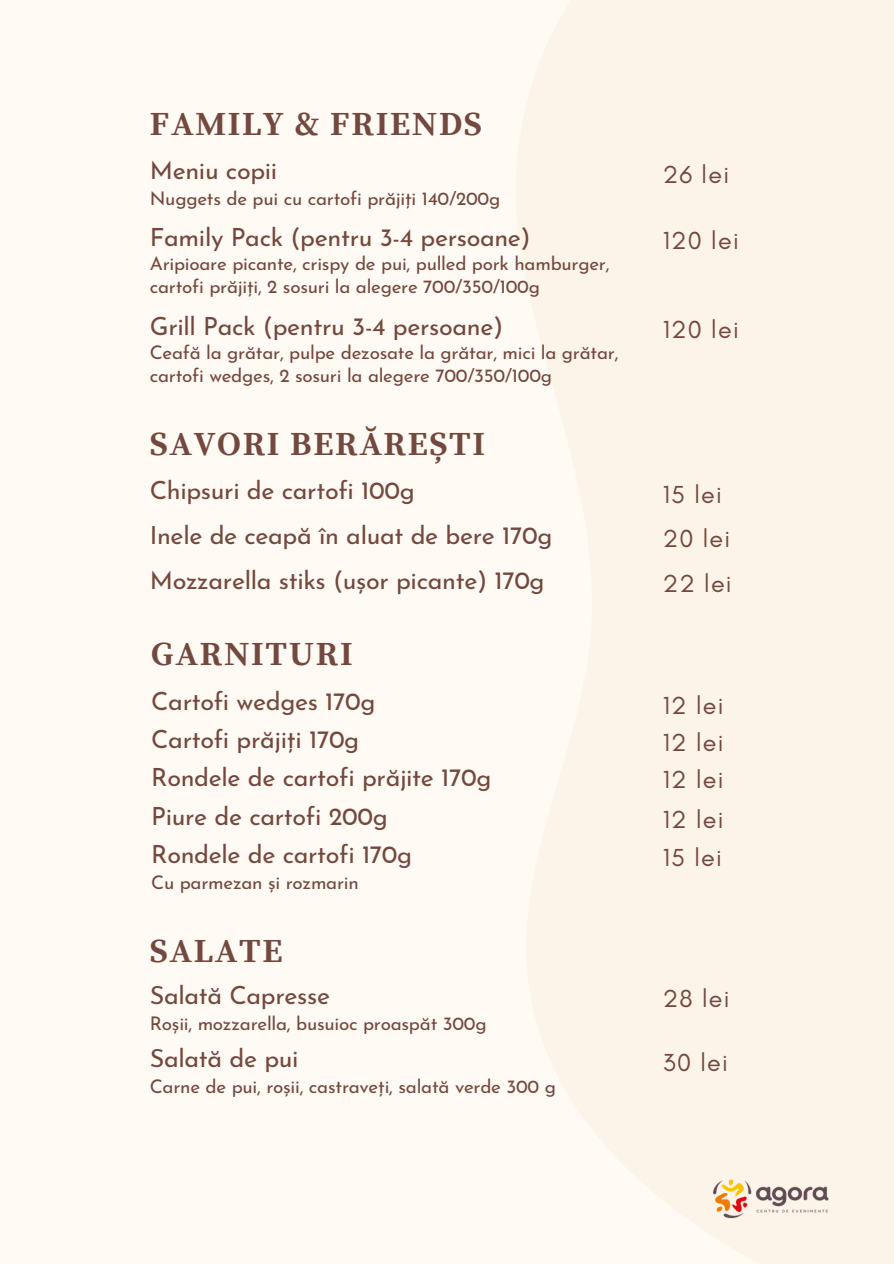
<style>
.page{position:relative;width:894px;height:1264px;background:#fff}
.page>*{position:absolute;margin:0;border:0;box-sizing:border-box;transform-origin:0 0}
.t1{font:700 33.6px "Source Serif Pro";letter-spacing:.05em;color:#73483e}
.t2{font:25.05px "Josefin Sans";letter-spacing:-.015em;color:#73483e}
.t3{font:25.05px "Glacial Indifference";letter-spacing:.05em;color:#73483e}
.t4{font:18.75px/22.5px "Josefin Sans";letter-spacing:-.015em;color:#73483e}
</style>
<div class="page">
<div style="left:0;top:0;width:893px;height:1263px;background:#fffaf4"></div>
<svg style="left:516px;top:0;width:377px;height:1263px;fill:#fcf4e9"></svg>
<img style="left:709px;top:1174px;width:126px;height:50px">
<p class="t1" style="left:150px;top:104px;width:333px">FAMILY &amp; FRIENDS</p>
<h1 class="t2" style="left:150px;top:161px;width:129px">Meniu copii</h1>
<h2 class="t3" style="left:662px;top:159px;width:68px">26 lei</h2>
<p class="t4" style="left:150px;top:189px;width:352px">Nuggets de pui cu cartofi prăjiți 140/200g</p>
<h2 class="t2" style="left:150px;top:227px;width:382px">Family Pack (pentru 3-4 persoane)</h2>
<h2 class="t3" style="left:662px;top:225px;width:77px">120 lei</h2>
<p class="t4" style="left:150px;top:254px;width:461px">Aripioare picante, crispy de pui, pulled pork hamburger, cartofi prăjiți, 2 sosuri la alegere 700/350/100g</p>
<h2 class="t2" style="left:150px;top:316px;width:355px">Grill Pack (pentru 3-4 persoane)</h2>
<h2 class="t3" style="left:662px;top:314px;width:77px">120 lei</h2>
<p class="t4" style="left:150px;top:343px;width:470px">Ceafă la grătar, pulpe dezosate la grătar, mici la grătar, cartofi wedges, 2 sosuri la alegere 700/350/100g</p>
<h2 class="t1" style="left:150px;top:424px;width:337px">SAVORI BERĂREȘTI</h2>
<h1 class="t2" style="left:150px;top:480px;width:266px">Chipsuri de cartofi 100g</h1>
<h2 class="t3" style="left:662px;top:479px;width:60px">15 lei</h2>
<h2 class="t2" style="left:150px;top:525px;width:404px">Inele de ceapă în aluat de bere 170g</h2>
<h2 class="t3" style="left:662px;top:523px;width:69px">20 lei</h2>
<h2 class="t2" style="left:150px;top:570px;width:396px">Mozzarella stiks (ușor picante) 170g</h2>
<h2 class="t3" style="left:662px;top:568px;width:70px">22 lei</h2>
<h2 class="t1" style="left:151px;top:634px;width:203px">GARNITURI</h2>
<h1 class="t2" style="left:151px;top:691px;width:226px">Cartofi wedges 170g</h1>
<h2 class="t3" style="left:662px;top:690px;width:62px">12 lei</h2>
<h2 class="t2" style="left:151px;top:728px;width:209px">Cartofi prăjiți 170g</h2>
<h2 class="t2" style="left:151px;top:767px;width:341px">Rondele de cartofi prăjite 170g</h2>
<h2 class="t3" style="left:662px;top:727px;width:62px">12 lei</h2>
<h2 class="t3" style="left:662px;top:764px;width:62px">12 lei</h2>
<h2 class="t2" style="left:151px;top:806px;width:238px">Piure de cartofi 200g</h2>
<h2 class="t2" style="left:151px;top:844px;width:262px">Rondele de cartofi 170g</h2>
<p class="t4" style="left:151px;top:873px;width:209px">Cu parmezan și rozmarin</p>
<h2 class="t3" style="left:662px;top:804px;width:62px">12 lei</h2>
<h2 class="t3" style="left:662px;top:841px;width:60px">15 lei</h2>
<h2 class="t1" style="left:150px;top:931px;width:134px">SALATE</h2>
<h1 class="t2" style="left:150px;top:985px;width:182px">Salată Capresse</h1>
<h2 class="t3" style="left:662px;top:983px;width:68px">28 lei</h2>
<p class="t4" style="left:150px;top:1014px;width:338px">Roșii, mozzarella, busuioc proaspăt 300g</p>
<h2 class="t2" style="left:150px;top:1048px;width:150px">Salată de pui</h2>
<h2 class="t3" style="left:662px;top:1046px;width:67px">30 lei</h2>
<p class="t4" style="left:150px;top:1077px;width:407px">Carne de pui, roșii, castraveți, salată verde 300 g</p>
</div>
